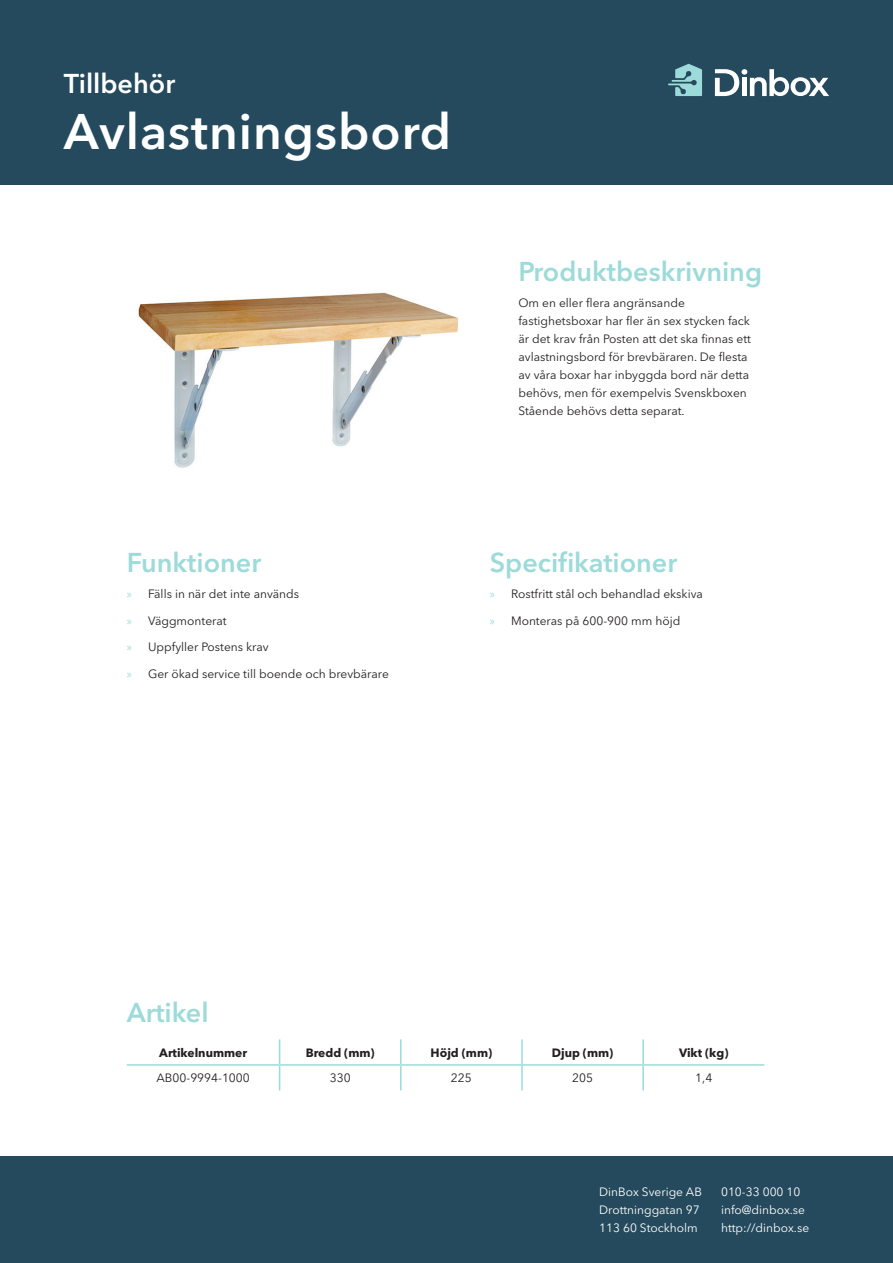
<style>
.page{position:relative;width:893px;height:1263px;background:#fff}
.page>*{position:absolute;margin:0;border:0;box-sizing:border-box;transform-origin:0 0}
.t1{font:600 49.5px "Avenir Next LT Pro";letter-spacing:.02em;color:#fff}
.t2{font:600 27px "Avenir Next LT Pro";color:#9cdbd9}
.t3{font:600 27px "Avenir Next LT Pro";color:#fff}
.t4{font:12px/18px "Avenir Next LT Pro";color:#231f20}
.t5{font:12px/18px "Avenir Next LT Pro";color:#fff}
.t6{font:700 12px "Avenir Next LT Pro";color:#231f20}
.s1{font-family:"Myriad Pro";color:#9cdbd9}
</style>
<div class="page">
<div style="left:0;top:0;width:893px;height:185px;background:#254a5d"></div>
<div style="left:0;top:1157px;width:893px;height:106px;background:#254a5d"></div>
<img style="left:138px;top:292px;width:321px;height:176px">
<hr style="left:400px;top:1039px;width:2px;height:25px;background:#9cdbd9">
<hr style="left:521px;top:1039px;width:2px;height:25px;background:#9cdbd9">
<hr style="left:642px;top:1039px;width:2px;height:25px;background:#9cdbd9">
<hr style="left:127px;top:1064px;width:153px;height:2px;background:#9cdbd9">
<hr style="left:280px;top:1064px;width:121px;height:2px;background:#9cdbd9">
<svg style="left:279px;top:1039px;width:1px;height:51px"></svg>
<hr style="left:401px;top:1064px;width:121px;height:2px;background:#9cdbd9">
<hr style="left:400px;top:1066px;width:2px;height:24px;background:#9cdbd9">
<hr style="left:522px;top:1064px;width:121px;height:2px;background:#9cdbd9">
<hr style="left:521px;top:1066px;width:2px;height:24px;background:#9cdbd9">
<hr style="left:643px;top:1064px;width:121px;height:2px;background:#9cdbd9">
<hr style="left:642px;top:1066px;width:2px;height:24px;background:#9cdbd9">
<svg style="left:715px;top:69px;width:114px;height:27px"></svg>
<svg style="left:668px;top:64px;width:34px;height:32px"></svg>
<h2 class="t3" style="left:64px;top:67px;width:113px">Tillbehör</h2>
<h1 class="t1" style="left:64px;top:101px;width:389px">Avlastningsbord</h1>
<h2 class="t2" style="left:518px;top:255px;width:245px">Produktbeskrivning</h2>
<p class="t4" style="left:518px;top:294px;width:234px">Om en eller flera angränsande fastighetsboxar har fler än sex stycken fack är det krav från Posten att det ska finnas ett avlastningsbord för brevbäraren. De flesta av våra boxar har inbyggda bord när detta behövs, men för exempelvis Svenskboxen Stående behövs detta separat.</p>
<h2 class="t2" style="left:127px;top:546px;width:136px">Funktioner</h2>
<p class="t4" style="left:127px;top:585px;width:174px"><span class="s1">»</span> Fälls in när det inte används</p>
<p class="t4" style="left:127px;top:611px;width:101px"><span class="s1">»</span> Väggmonterat</p>
<p class="t4" style="left:127px;top:638px;width:143px"><span class="s1">»</span> Uppfyller Postens krav</p>
<p class="t4" style="left:127px;top:664px;width:264px"><span class="s1">»</span> Ger ökad service till boende och brevbärare</p>
<h2 class="t2" style="left:490px;top:546px;width:189px">Specifikationer</h2>
<p class="t4" style="left:490px;top:585px;width:215px"><span class="s1">»</span> Rostfritt stål och behandlad ekskiva</p>
<p class="t4" style="left:490px;top:611px;width:192px"><span class="s1">»</span> Monteras på 600-900 mm höjd</p>
<h2 class="t2" style="left:127px;top:996px;width:83px">Artikel</h2>
<p class="t6" style="left:159px;top:1045px;width:89px">Artikelnummer</p>
<p class="t6" style="left:306px;top:1045px;width:70px">Bredd (mm)</p>
<p class="t6" style="left:431px;top:1045px;width:63px">Höjd (mm)</p>
<p class="t6" style="left:552px;top:1045px;width:63px">Djup (mm)</p>
<p class="t6" style="left:679px;top:1045px;width:51px">Vikt (kg)</p>
<p class="t4" style="left:157px;top:1069px;width:95px">AB00-9994-1000</p>
<p class="t4" style="left:330px;top:1069px;width:22px">330</p>
<p class="t4" style="left:451px;top:1069px;width:22px">225</p>
<p class="t4" style="left:572px;top:1069px;width:22px">205</p>
<p class="t4" style="left:695px;top:1069px;width:19px">1,4</p>
<p class="t5" style="left:599px;top:1183px;width:104px">DinBox Sverige AB<br>Drottninggatan 97<br>113 60 Stockholm</p>
<p class="t5" style="left:721px;top:1183px;width:90px">010-33 000 10 info@dinbox.se http://dinbox.se</p>
</div>
